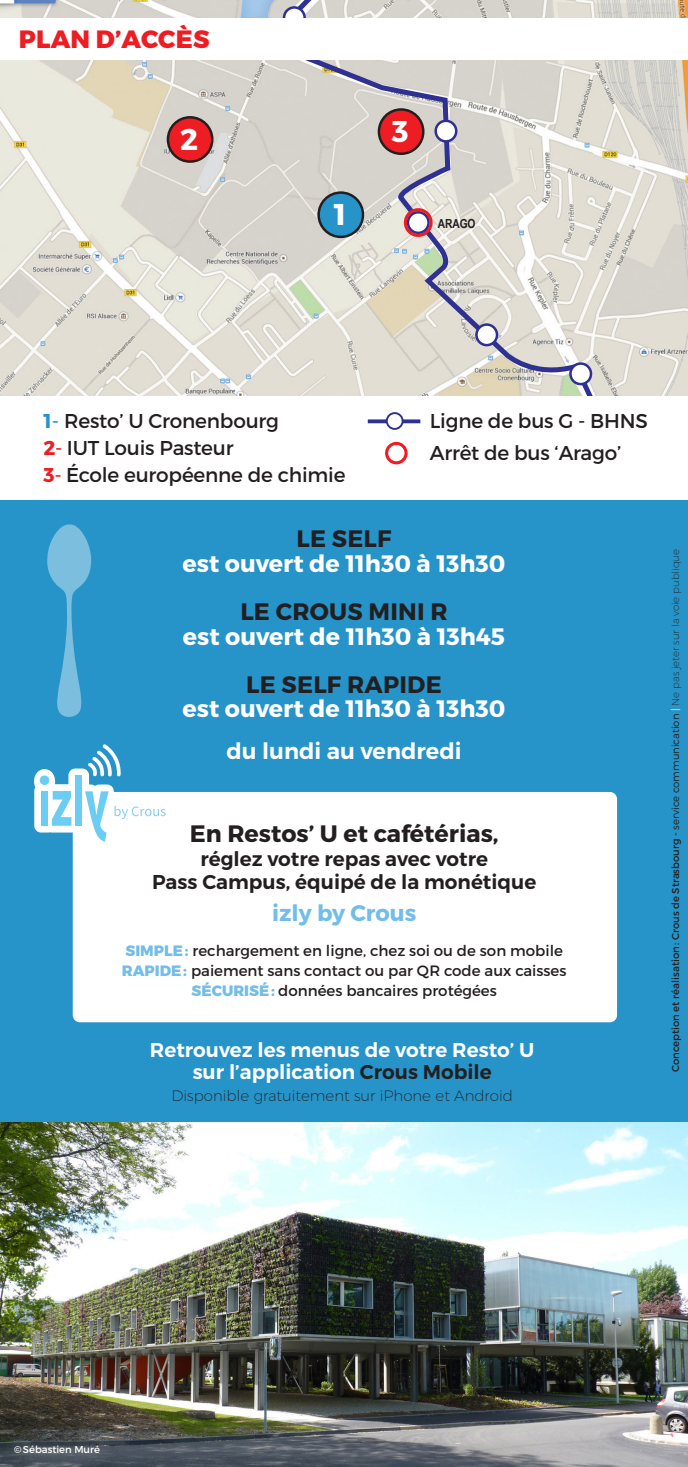
<style>
.page{position:relative;width:688px;height:1467px;background:#fff}
.page>*{position:absolute;margin:0;border:0;box-sizing:border-box;transform-origin:0 0}
.t1{font:700 30px "Montserrat";color:#fff}
.t2{font:800 25px "Montserrat";letter-spacing:.01em;color:#ee1d23}
.t3{font:700 23.75px "Montserrat";color:#fff}
.t4{font:700 23.75px "Montserrat";letter-spacing:.01em;color:#231f20}
.t5{font:600 22.5px "Montserrat";color:#fff}
.t6{font:700 22.5px "Montserrat";color:#73bde9}
.t7{font:20px "Montserrat";letter-spacing:-.01em;color:#231f20}
.t8{font:600 20px/22.5px "Montserrat";color:#fff;text-align:center}
.t9{font:600 20px/22.5px "Montserrat";color:#231f20;text-align:center}
.t10{font:15px "Montserrat";color:#231f20}
.t11{font:200 15px "Montserrat";color:#231f20}
.t12{font:700 12.5px "Arial Narrow";letter-spacing:-.01em;color:#231f20}
.t13{font:10px "Montserrat";color:#231f20}
.t14{font:10px "Montserrat";color:#fff}
.s1{font-weight:700;color:#2694c9}
.s2{color:#2694c9}
.s3{font-weight:700;color:#ee1d23}
.s4{color:#ee1d23}
.s5{font-weight:800;color:#73bde9}
.s6{color:#231f20}
.s7{font-weight:300}
.s8{font-weight:300;color:#fff}
.s9{font-weight:200}
</style>
<div class="page">
<img style="left:0;top:0;width:687px;height:396px">
<svg style="left:262px;top:0;width:335px;height:396px;background:#d9d6d0"></svg>
<svg style="left:284px;top:7px;width:20px;height:21px"></svg>
<div style="left:283px;top:6px;width:23px;height:23px;border:2px solid #2e3092;border-radius:50%"></div>
<div style="left:0;top:18px;width:687px;height:41px;background:#fff"></div>
<div style="left:0;top:499px;width:687px;height:624px;background:#2694c9"></div>
<div style="left:168px;top:117px;width:44px;height:45px;background:#ee1d23;border-radius:50%"></div>
<div style="left:167px;top:116px;width:46px;height:47px;border:2px solid #231f20;border-radius:50%"></div>
<div style="left:318px;top:193px;width:45px;height:44px;background:#2694c9;border-radius:50%"></div>
<div style="left:317px;top:191px;width:47px;height:47px;border:2px solid #231f20;border-radius:50%"></div>
<div style="left:379px;top:109px;width:44px;height:45px;background:#ee1d23;border-radius:50%"></div>
<div style="left:377px;top:108px;width:47px;height:47px;border:2px solid #231f20;border-radius:50%"></div>
<svg style="left:435px;top:121px;width:21px;height:20px"></svg>
<div style="left:434px;top:120px;width:23px;height:23px;border:2px solid #2e3092;border-radius:50%"></div>
<svg style="left:408px;top:212px;width:20px;height:21px"></svg>
<div style="left:406px;top:211px;width:23px;height:23px;border:2px solid #2e3092;border-radius:50%"></div>
<svg style="left:476px;top:325px;width:21px;height:20px"></svg>
<div style="left:475px;top:323px;width:23px;height:23px;border:2px solid #2e3092;border-radius:50%"></div>
<svg style="left:570px;top:364px;width:20px;height:20px"></svg>
<div style="left:569px;top:362px;width:23px;height:23px;border:2px solid #2e3092;border-radius:50%"></div>
<div style="left:403px;top:208px;width:29px;height:29px;border:3px solid #ee1d23;border-radius:50%"></div>
<svg style="left:47px;top:524px;width:44px;height:193px"></svg>
<img style="left:0;top:1122px;width:687px;height:345px">
<div style="left:0;top:1430px;width:114px;height:37px;background:#fff;opacity:.75"></div>
<div style="left:0;top:396px;width:687px;height:104px;background:#fff"></div>
<div style="left:385px;top:442px;width:22px;height:22px;border:3px solid #ee1d23;border-radius:50%"></div>
<svg style="left:367px;top:419px;width:53px;height:4px"></svg>
<div style="left:386px;top:413px;width:16px;height:16px;background:#fff;border-radius:50%"></div>
<div style="left:385px;top:412px;width:18px;height:18px;border:2px solid #2e3092;border-radius:50%"></div>
<div style="left:73px;top:792px;width:544px;height:230px;background:#fff;border-radius:7px"></div>
<svg style="left:34px;top:744px;width:132px;height:104px"></svg>
<p class="t2" style="left:19px;top:24px;width:192px">PLAN D’ACCÈS</p>
<p class="t1" style="left:180px;top:121px;width:19px">2</p>
<p class="t1" style="left:333px;top:196px;width:14px">1</p>
<p class="t1" style="left:391px;top:113px;width:18px">3</p>
<p class="t12" style="left:438px;top:214px;width:39px">ARAGO</p>
<p class="t7" style="left:43px;top:408px;width:237px"><span class="s1">1</span><span class="s2">-</span> Resto’ U Cronenbourg</p>
<p class="t7" style="left:43px;top:435px;width:192px"><span class="s3">2</span><span class="s4">-</span> IUT Louis Pasteur</p>
<p class="t7" style="left:43px;top:463px;width:303px"><span class="s3">3</span><span class="s4">-</span> École européenne de chimie</p>
<p class="t7" style="left:429px;top:408px;width:219px">Ligne de bus G - BHNS</p>
<p class="t7" style="left:429px;top:440px;width:193px">Arrêt de bus ‘Arago’</p>
<p class="t4" style="left:296px;top:524px;width:96px">LE SELF</p>
<p class="t3" style="left:182px;top:548px;width:324px">est ouvert de 11h30 à 13h30</p>
<p class="t4" style="left:240px;top:597px;width:209px">LE CROUS MINI R</p>
<p class="t3" style="left:183px;top:621px;width:323px">est ouvert de 11h30 à 13h45</p>
<p class="t4" style="left:246px;top:670px;width:197px">LE SELF RAPIDE</p>
<p class="t3" style="left:182px;top:694px;width:324px">est ouvert de 11h30 à 13h30</p>
<p class="t5" style="left:226px;top:737px;width:236px">du lundi au vendredi</p>
<p class="t4" style="left:190px;top:819px;width:310px">En Restos’ U et cafétérias,</p>
<p class="t9" style="left:152px;top:848px;width:386px">réglez votre repas avec votre<br>Pass Campus, équipé de la monétique</p>
<p class="t6" style="left:272px;top:899px;width:146px">izly by Crous</p>
<p class="t10" style="left:125px;top:941px;width:439px"><span class="s5">SIMPLE:</span> rechargement en ligne, chez soi ou de son mobile</p>
<p class="t10" style="left:122px;top:961px;width:446px"><span class="s5">RAPIDE:</span> paiement sans contact ou par QR code aux caisses</p>
<p class="t10" style="left:191px;top:981px;width:306px"><span class="s5">SÉCURISÉ:</span> données bancaires protégées</p>
<p class="t8" style="left:150px;top:1039px;width:386px">Retrouvez les menus de votre Resto’ U sur l’application <span class="s6">Crous Mobile</span></p>
<p class="t11" style="left:171px;top:1087px;width:343px">Disponible gratuitement sur iPhone et Android</p>
<p class="t13" style="left:669px;top:1072px;width:525px;rotate:-90deg">Conception et réalisation: Crous de Strasbourg - <span class="s7">service communication</span> <span class="s8">|</span> <span class="s9">Ne pas jeter sur la voie publique</span></p>
<p class="t14" style="left:14px;top:1443px;width:87px">©Sébastien Muré</p>
</div>
